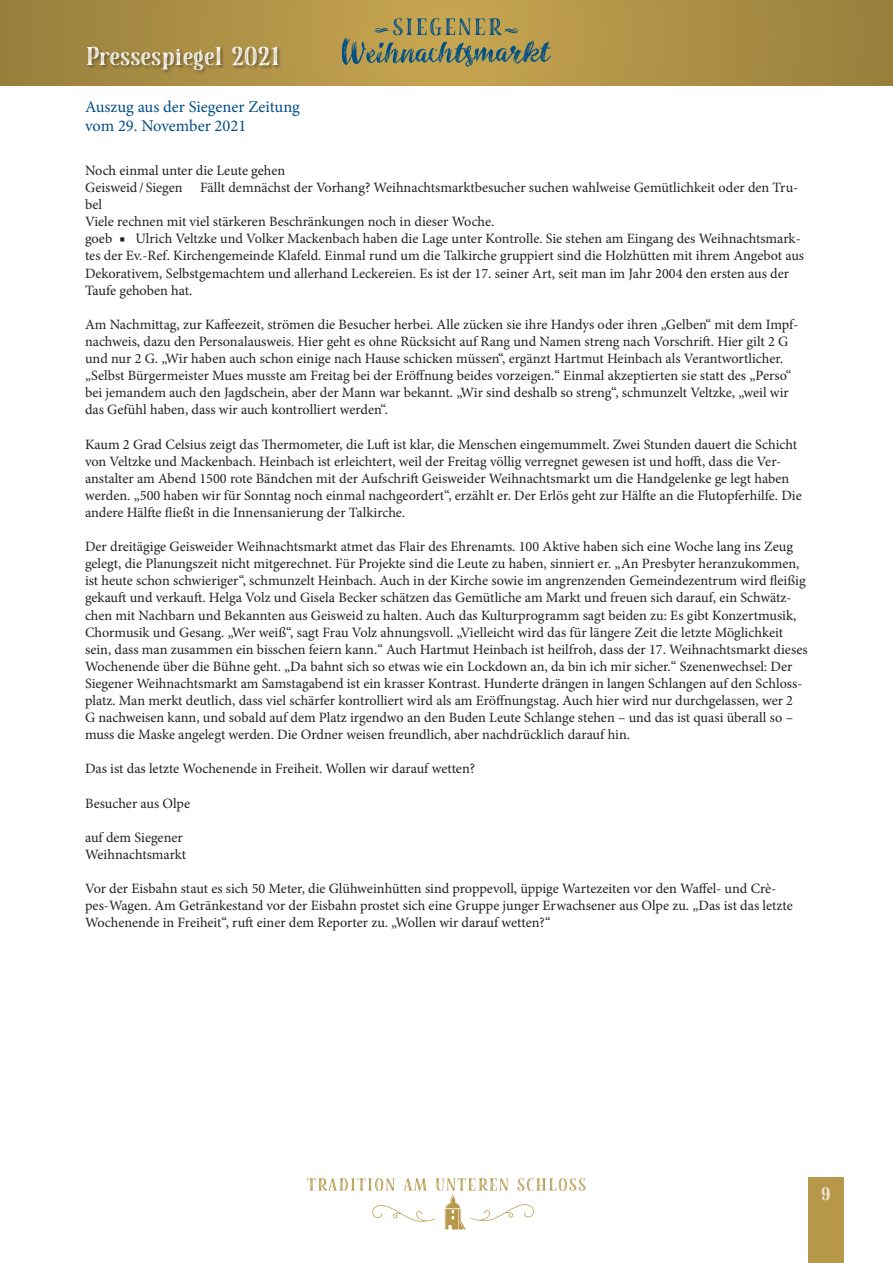
<style>
.page{position:relative;width:893px;height:1263px;background:#fff}
.page>*{position:absolute;margin:0;border:0;box-sizing:border-box;transform-origin:0 0}
.t1{font:25.8px "LP Serif Inline";color:#fff}
.t2{font:18px "LP Serif Inline";color:#fff}
.t3{font:16.5px/19.8px "Minion Pro";color:#004f87}
.t4{font:14.25px/17.1px "Minion Pro";color:#231f20}
</style>
<div class="page">
<svg style="left:0;top:0;width:893px;height:85px;background:#ac8f45"></svg>
<div style="left:808px;top:1178px;width:36px;height:85px;background:#b7984a"></div>
<div style="left:86px;top:46px;width:197px;height:29px;background:#231f20;opacity:.5"></div>
<svg style="left:307px;top:1178px;width:279px;height:51px"></svg>
<svg style="left:342px;top:18px;width:209px;height:49px;background:#999059"></svg>
<h1 class="t1" style="left:85px;top:38px;width:196px">Pressespiegel 2021</h1>
<p class="t3" style="left:85px;top:96px;width:216px">Auszug aus der Siegener Zeitung vom 29. November 2021</p>
<p class="t4" style="left:85px;top:162px;width:721px">Noch einmal unter die Leute gehen<br>Geisweid/ Siegen Fällt demnächst der Vorhang? Weihnachtsmarktbesucher suchen wahlweise Gemütlichkeit oder den Tru&shy;bel<br>Viele rechnen mit viel stärkeren Beschränkungen noch in dieser Woche.<br>goeb ■ Ulrich Veltzke und Volker Mackenbach haben die Lage unter Kontrolle. Sie stehen am Eingang des Weihnachtsmark&shy;tes der Ev.-Ref. Kirchengemeinde Klafeld. Einmal rund um die Talkirche gruppiert sind die Holzhütten mit ihrem Angebot aus Dekorativem, Selbstgemachtem und allerhand Leckereien. Es ist der 17. seiner Art, seit man im Jahr 2004 den ersten aus der Taufe gehoben hat.</p>
<p class="t4" style="left:85px;top:316px;width:715px">Am Nachmittag, zur Kaffeezeit, strömen die Besucher herbei. Alle zücken sie ihre Handys oder ihren „Gelben“ mit dem Impf&shy;nachweis, dazu den Personalausweis. Hier geht es ohne Rücksicht auf Rang und Namen streng nach Vorschrift. Hier gilt 2 G und nur 2 G. „Wir haben auch schon einige nach Hause schicken müssen“, ergänzt Hartmut Heinbach als Verantwortlicher. „Selbst Bürgermeister Mues musste am Freitag bei der Eröffnung beides vorzeigen.“ Einmal akzeptierten sie statt des „Perso“ bei jemandem auch den Jagdschein, aber der Mann war bekannt. „Wir sind deshalb so streng“, schmunzelt Veltzke, „weil wir das Gefühl haben, dass wir auch kontrolliert werden“.</p>
<p class="t4" style="left:85px;top:435px;width:718px">Kaum 2 Grad Celsius zeigt das Thermometer, die Luft ist klar, die Menschen eingemummelt. Zwei Stunden dauert die Schicht von Veltzke und Mackenbach. Heinbach ist erleichtert, weil der Freitag völlig verregnet gewesen ist und hofft, dass die Ver&shy;anstalter am Abend 1500 rote Bändchen mit der Aufschrift Geisweider Weihnachtsmarkt um die Handgelenke ge legt haben werden. „500 haben wir für Sonntag noch einmal nachgeordert“, erzählt er. Der Erlös geht zur Hälfte an die Flutopferhilfe. Die andere Hälfte fließt in die Innensanierung der Talkirche.</p>
<p class="t4" style="left:85px;top:538px;width:724px">Der dreitägige Geisweider Weihnachtsmarkt atmet das Flair des Ehrenamts. 100 Aktive haben sich eine Woche lang ins Zeug gelegt, die Planungszeit nicht mitgerechnet. Für Projekte sind die Leute zu haben, sinniert er. „An Presbyter heranzukommen, ist heute schon schwieriger“, schmunzelt Heinbach. Auch in der Kirche sowie im angrenzenden Gemeindezentrum wird fleißig gekauft und verkauft. Helga Volz und Gisela Becker schätzen das Gemütliche am Markt und freuen sich darauf, ein Schwätz&shy;chen mit Nachbarn und Bekannten aus Geisweid zu halten. Auch das Kulturprogramm sagt beiden zu: Es gibt Konzertmusik, Chormusik und Gesang. „Wer weiß“, sagt Frau Volz ahnungsvoll. „Vielleicht wird das für längere Zeit die letzte Möglichkeit sein, dass man zusammen ein bisschen feiern kann.“ Auch Hartmut Heinbach ist heilfroh, dass der 17. Weihnachtsmarkt dieses Wochenende über die Bühne geht. „Da bahnt sich so etwas wie ein Lockdown an, da bin ich mir sicher.“ Szenenwechsel: Der Siegener Weihnachtsmarkt am Samstagabend ist ein krasser Kontrast. Hunderte drängen in langen Schlangen auf den Schloss&shy;platz. Man merkt deutlich, dass viel schärfer kontrolliert wird als am Eröffnungstag. Auch hier wird nur durchgelassen, wer 2<br>G nachweisen kann, und sobald auf dem Platz irgendwo an den Buden Leute Schlange stehen – und das ist quasi überall so – muss die Maske angelegt werden. Die Ordner weisen freundlich, aber nachdrücklich darauf hin.</p>
<p class="t4" style="left:85px;top:760px;width:392px">Das ist das letzte Wochenende in Freiheit. Wollen wir darauf wetten?</p>
<p class="t4" style="left:85px;top:795px;width:107px">Besucher aus Olpe</p>
<p class="t4" style="left:85px;top:829px;width:103px">auf dem Siegener<br>Weihnachtsmarkt</p>
<p class="t4" style="left:85px;top:880px;width:709px">Vor der Eisbahn staut es sich 50 Meter, die Glühweinhütten sind proppevoll, üppige Wartezeiten vor den Waffel- und Crè&shy;pes-Wagen. Am Getränkestand vor der Eisbahn prostet sich eine Gruppe junger Erwachsener aus Olpe zu. „Das ist das letzte<br>Wochenende in Freiheit“, ruft einer dem Reporter zu. „Wollen wir darauf wetten?“</p>
<p class="t2" style="left:821px;top:1182px;width:10px">9</p>
</div>
